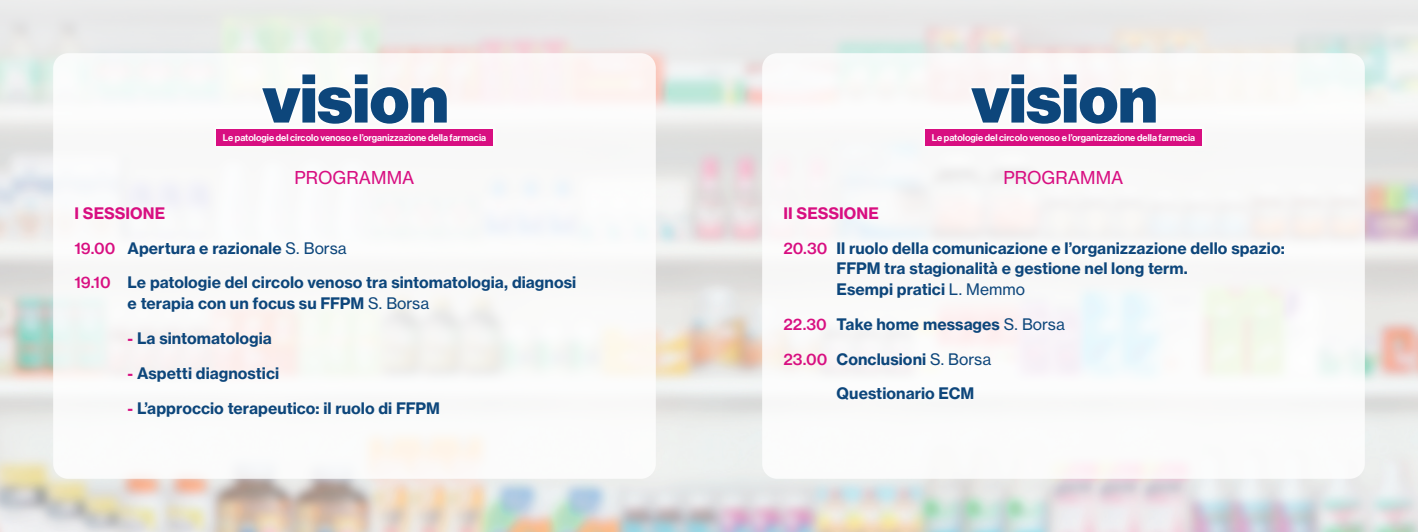
<style>
.page{position:relative;width:1418px;height:532px;background:#fff}
.page>*{position:absolute;margin:0;border:0;box-sizing:border-box;transform-origin:0 0}
.t1{font:17.5px "N Haas Grotesk TX Pro 55 Rg";color:#d80f81}
.t2{font:15.62px/20.6px "N Haas Grotesk TX Pro 75 Bd";color:#0d467b}
.t3{font:15.62px "N Haas Grotesk TX Pro 75 Bd";color:#d80f81}
.t4{font:9.5px "N Haas Grotesk DS Pro 65 Md";color:#fff}
.s1{font-family:"N Haas Grotesk TX Pro 65 Md";color:#d80f81}
.s2{font-family:"N Haas Grotesk TX Pro 55 Rg"}
.s3{color:#d80f81}
</style>
<div class="page">
<div style="left:216px;top:129px;width:276px;height:16px;background:#d80f81"></div>
<svg style="left:262px;top:74px;width:185px;height:50px"></svg>
<div style="left:925px;top:129px;width:276px;height:16px;background:#d80f81"></div>
<svg style="left:971px;top:74px;width:184px;height:50px"></svg>
<p class="t4" style="left:223px;top:132px;width:265px">Le patologie del circolo venoso e l’organizzazione della farmacia</p>
<p class="t4" style="left:931px;top:132px;width:265px">Le patologie del circolo venoso e l’organizzazione della farmacia</p>
<p class="t1" style="left:294px;top:167px;width:121px">PROGRAMMA</p>
<p class="t3" style="left:74px;top:203px;width:92px">I SESSIONE</p>
<p class="t2" style="left:74px;top:237px;width:274px"><span class="s1">19.00</span> Apertura e razionale <span class="s2">S. Borsa</span></p>
<p class="t2" style="left:128px;top:272px;width:450px;text-indent:-53px"><span class="s1">19.10</span> Le patologie del circolo venoso tra sintomatologia, diagnosi e terapia con un focus su FFPM <span class="s2">S. Borsa</span></p>
<p class="t2" style="left:128px;top:328px;width:146px"><span class="s3">-</span> La sintomatologia</p>
<p class="t2" style="left:128px;top:362px;width:153px"><span class="s3">-</span> Aspetti diagnostici</p>
<p class="t2" style="left:128px;top:397px;width:314px"><span class="s3">-</span> L’approccio terapeutico: il ruolo di FFPM</p>
<p class="t1" style="left:1003px;top:167px;width:121px">PROGRAMMA</p>
<p class="t3" style="left:783px;top:203px;width:97px">II SESSIONE</p>
<p class="t2" style="left:836px;top:237px;width:449px;text-indent:-53px"><span class="s1">20.30</span> Il ruolo della comunicazione e l’organizzazione dello spazio:<br>FFPM tra stagionalità e gestione nel long term.<br>Esempi pratici <span class="s2">L. Memmo</span></p>
<p class="t2" style="left:783px;top:313px;width:283px"><span class="s1">22.30</span> Take home messages <span class="s2">S. Borsa</span></p>
<p class="t2" style="left:783px;top:348px;width:209px"><span class="s1">23.00</span> Conclusioni <span class="s2">S. Borsa</span></p>
<p class="t2" style="left:836px;top:383px;width:139px">Questionario ECM</p>
</div>
